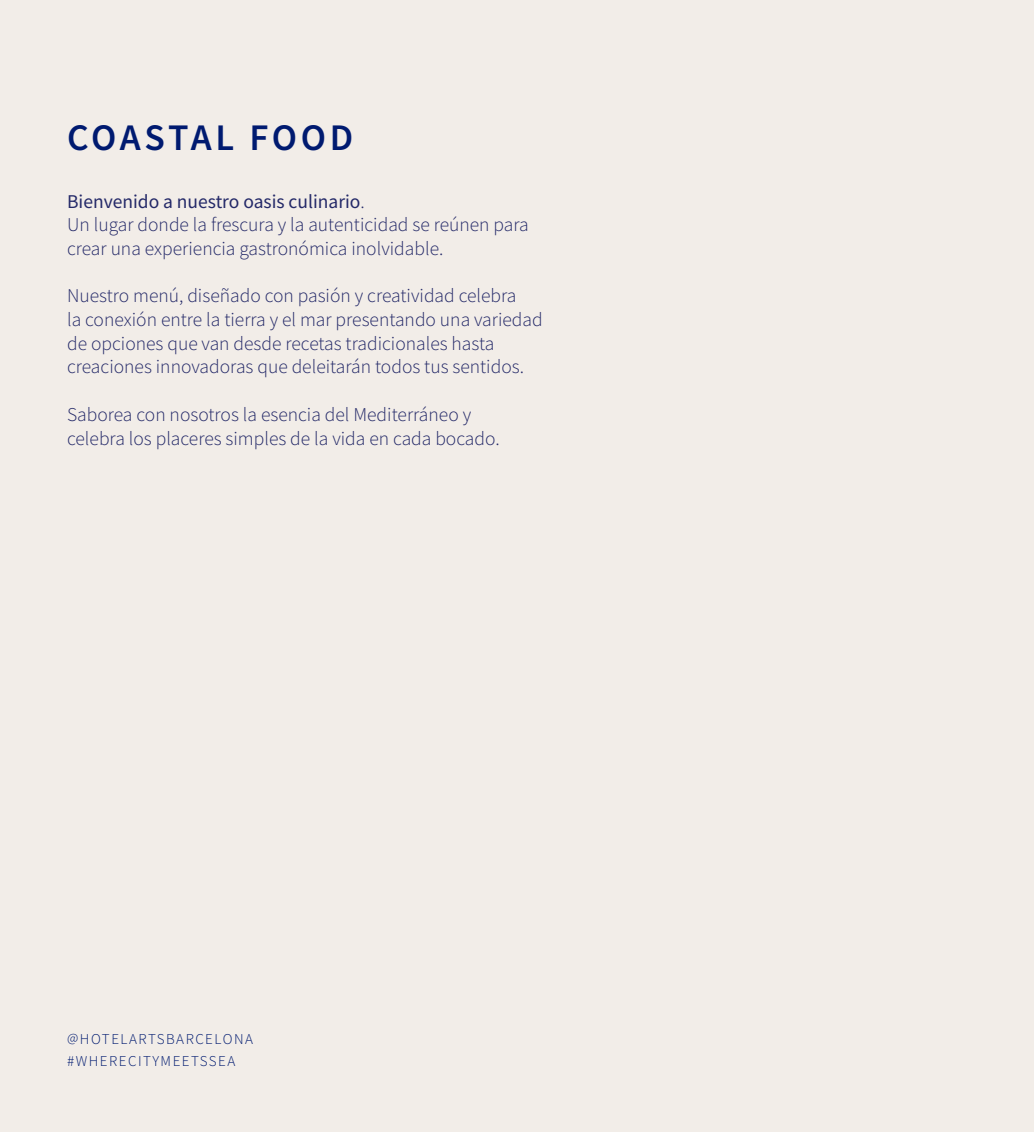
<style>
.page{position:relative;width:1034px;height:1132px;background:#fff}
.page>*{position:absolute;margin:0;border:0;box-sizing:border-box;transform-origin:0 0}
.t1{font:600 37.5px "Source Sans Pro";letter-spacing:.09em;color:#001a70}
.t2{font:300 19.5px/23.4px "Source Sans Pro";color:#242968}
.t3{font:19.5px "Source Sans Pro";color:#242968}
.t4{font:300 15px "Source Sans Pro";letter-spacing:.1em;color:#001a70}
.s1{font-weight:300}
</style>
<div class="page">
<div style="left:0;top:0;width:1032px;height:1131px;background:#f2ede8"></div>
<p class="t1" style="left:67px;top:113px;width:288px">COASTAL FOOD</p>
<p class="t3" style="left:67px;top:189px;width:299px">Bienvenido a nuestro oasis culinario<span class="s1">.</span></p>
<p class="t2" style="left:67px;top:213px;width:463px">Un lugar donde la frescura y la autenticidad se reúnen para</p>
<p class="t2" style="left:67px;top:236px;width:378px">crear una experiencia gastronómica inolvidable.</p>
<p class="t2" style="left:67px;top:284px;width:451px">Nuestro menú, diseñado con pasión y creatividad celebra</p>
<p class="t2" style="left:67px;top:308px;width:477px">la conexión entre la tierra y el mar presentando una variedad de opciones que van desde recetas tradicionales hasta</p>
<p class="t2" style="left:67px;top:355px;width:458px">creaciones innovadoras que deleitarán todos tus sentidos.</p>
<p class="t2" style="left:67px;top:402px;width:405px">Saborea con nosotros la esencia del Mediterráneo y</p>
<p class="t2" style="left:67px;top:426px;width:434px">celebra los placeres simples de la vida en cada bocado.</p>
<p class="t4" style="left:67px;top:1029px;width:187px">@HOTELARTSBARCELONA</p>
<p class="t4" style="left:67px;top:1051px;width:170px">#WHERECITYMEETSSEA</p>
</div>
